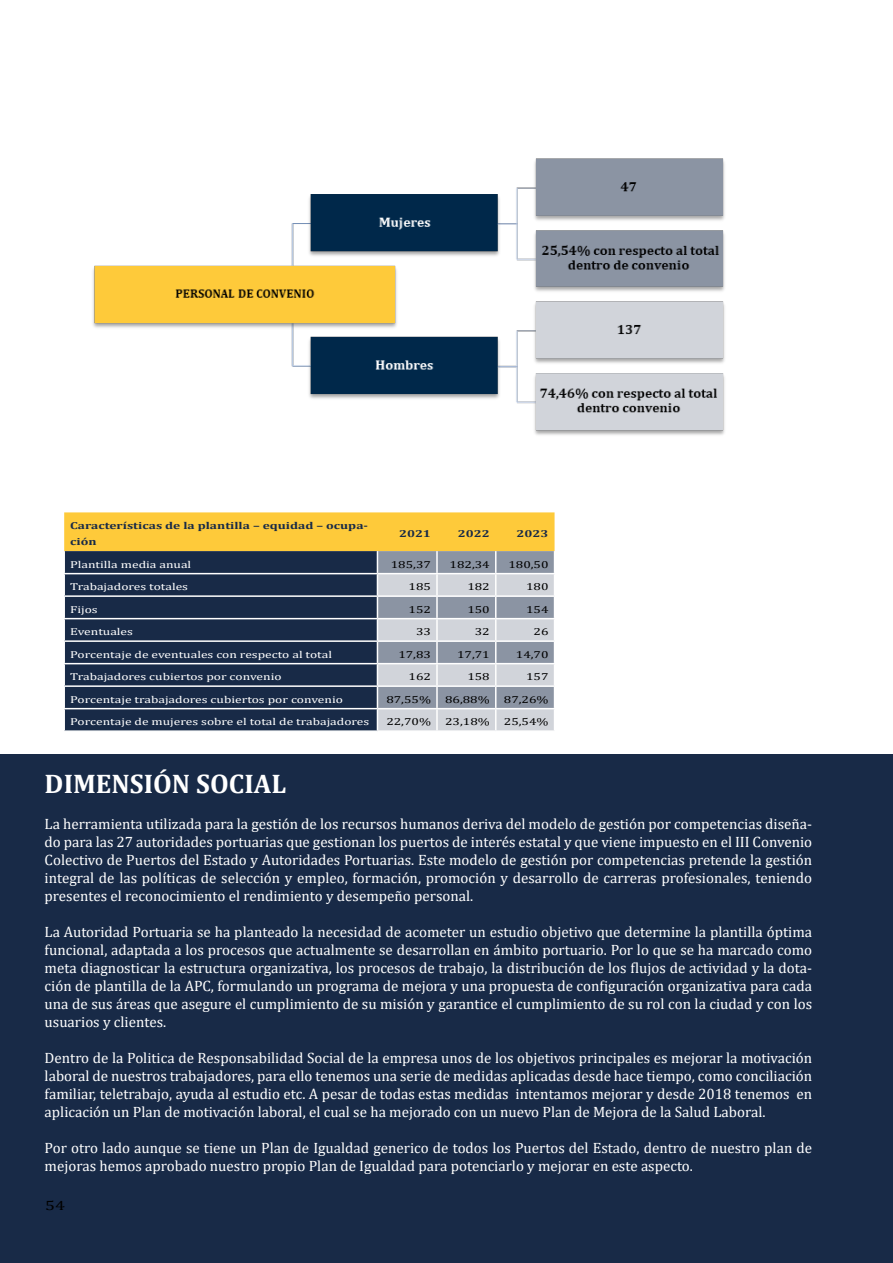
<style>
.page{position:relative;width:893px;height:1263px;background:#fff}
.page>*{position:absolute;margin:0;border:0;box-sizing:border-box;transform-origin:0 0}
.t1{font:700 27px "Cambria";color:#fff}
.t2{font:15px/18px "Cambria";color:#fff;text-align:justify}
.t3{font:13.5px "Cambria";color:#000;scale:1.33 1}
.t4{font:10.2px "Cambria";color:#fff;scale:1.33 1}
.t5{font:10.2px "Cambria";color:#000;scale:1.33 1}
.t6{font:700 10.2px/16.2px "Cambria";color:#182a47;scale:1.33 1}
</style>
<div class="page">
<div style="left:0;top:755px;width:893px;height:508px;background:#182a47"></div>
<img style="left:93px;top:158px;width:632px;height:277px">
<svg style="left:64px;top:512px;width:491px;height:218px;background:#777870"></svg>
<p class="t6" style="left:70px;top:517px;width:226px">Características de la plantilla – equidad – ocupa&shy;ción</p>
<p class="t6" style="left:399px;top:525px;width:26px">2021</p>
<p class="t6" style="left:458px;top:525px;width:26px">2022</p>
<p class="t6" style="left:517px;top:525px;width:26px">2023</p>
<p class="t4" style="left:70px;top:558px;width:93px">Plantilla media anual</p>
<p class="t5" style="left:391px;top:558px;width:32px">185,37</p>
<p class="t5" style="left:450px;top:558px;width:32px">182,34</p>
<p class="t5" style="left:508px;top:558px;width:32px">180,50</p>
<p class="t4" style="left:70px;top:581px;width:90px">Trabajadores totales</p>
<p class="t5" style="left:409px;top:581px;width:18px">185</p>
<p class="t5" style="left:467px;top:581px;width:18px">182</p>
<p class="t5" style="left:526px;top:581px;width:18px">180</p>
<p class="t4" style="left:70px;top:603px;width:22px">Fijos</p>
<p class="t5" style="left:409px;top:603px;width:18px">152</p>
<p class="t5" style="left:467px;top:603px;width:18px">150</p>
<p class="t5" style="left:526px;top:603px;width:18px">154</p>
<p class="t4" style="left:70px;top:626px;width:49px">Eventuales</p>
<p class="t5" style="left:416px;top:626px;width:13px">33</p>
<p class="t5" style="left:475px;top:626px;width:13px">32</p>
<p class="t5" style="left:534px;top:626px;width:13px">26</p>
<p class="t4" style="left:70px;top:648px;width:198px">Porcentaje de eventuales con respecto al total</p>
<p class="t5" style="left:398px;top:648px;width:26px">17,83</p>
<p class="t5" style="left:457px;top:648px;width:26px">17,71</p>
<p class="t5" style="left:516px;top:648px;width:26px">14,70</p>
<p class="t4" style="left:70px;top:671px;width:160px">Trabajadores cubiertos por convenio</p>
<p class="t5" style="left:409px;top:671px;width:18px">162</p>
<p class="t5" style="left:467px;top:671px;width:18px">158</p>
<p class="t5" style="left:526px;top:671px;width:18px">157</p>
<p class="t4" style="left:70px;top:693px;width:207px">Porcentaje trabajadores cubiertos por convenio</p>
<p class="t5" style="left:386px;top:693px;width:35px">87,55%</p>
<p class="t5" style="left:445px;top:693px;width:35px">86,88%</p>
<p class="t5" style="left:504px;top:693px;width:35px">87,26%</p>
<p class="t4" style="left:70px;top:716px;width:226px">Porcentaje de mujeres sobre el total de trabajadores</p>
<p class="t5" style="left:386px;top:716px;width:35px">22,70%</p>
<p class="t5" style="left:445px;top:716px;width:35px">23,18%</p>
<p class="t5" style="left:504px;top:716px;width:35px">25,54%</p>
<h1 class="t1" style="left:45px;top:765px;width:243px">DIMENSIÓN SOCIAL</h1>
<p class="t2" style="left:45px;top:815px;width:769px">La herramienta utilizada para la gestión de los recursos humanos deriva del modelo de gestión por competencias diseña&shy;do para las 27 autoridades portuarias que gestionan los puertos de interés estatal y que viene impuesto en el III Convenio Colectivo de Puertos del Estado y Autoridades Portuarias. Este modelo de gestión por competencias pretende la gestión integral de las políticas de selección y empleo, formación, promoción y desarrollo de carreras profesionales, teniendo presentes el reconocimiento el rendimiento y desempeño personal.</p>
<p class="t2" style="left:45px;top:923px;width:769px">La Autoridad Portuaria se ha planteado la necesidad de acometer un estudio objetivo que determine la plantilla óptima funcional, adaptada a los procesos que actualmente se desarrollan en ámbito portuario. Por lo que se ha marcado como meta diagnosticar la estructura organizativa, los procesos de trabajo, la distribución de los flujos de actividad y la dota&shy;ción de plantilla de la APC, formulando un programa de mejora y una propuesta de configuración organizativa para cada una de sus áreas que asegure el cumplimiento de su misión y garantice el cumplimiento de su rol con la ciudad y con los usuarios y clientes.</p>
<p class="t2" style="left:45px;top:1049px;width:769px">Dentro de la Politica de Responsabilidad Social de la empresa unos de los objetivos principales es mejorar la motivación laboral de nuestros trabajadores, para ello tenemos una serie de medidas aplicadas desde hace tiempo, como conciliación familiar, teletrabajo, ayuda al estudio etc. A pesar de todas estas medidas intentamos mejorar y desde 2018 tenemos en aplicación un Plan de motivación laboral, el cual se ha mejorado con un nuevo Plan de Mejora de la Salud Laboral.</p>
<p class="t2" style="left:45px;top:1139px;width:769px">Por otro lado aunque se tiene un Plan de Igualdad generico de todos los Puertos del Estado, dentro de nuestro plan de mejoras hemos aprobado nuestro propio Plan de Igualdad para potenciarlo y mejorar en este aspecto.</p>
<p class="t3" style="left:45px;top:1198px;width:16px">54</p>
</div>
